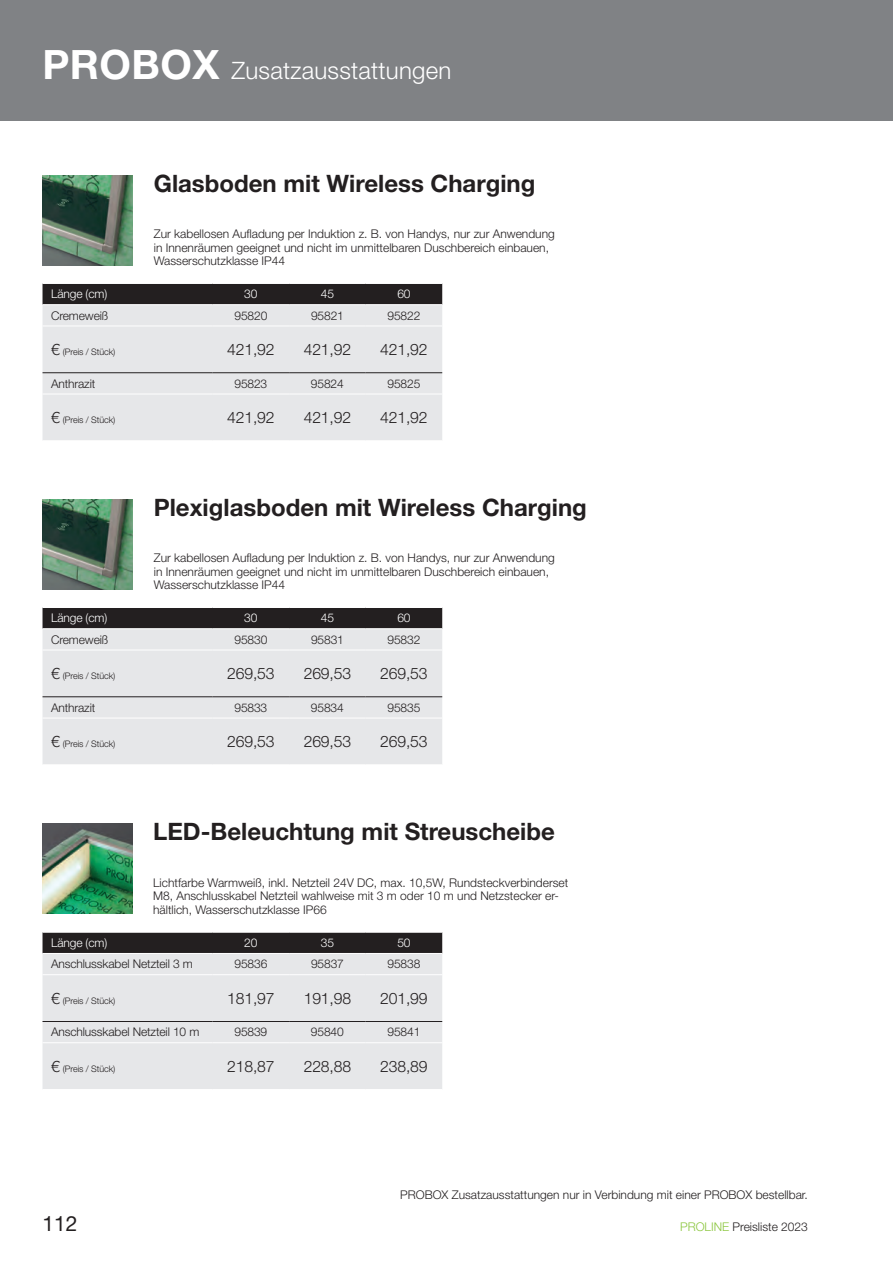
<style>
.page{position:relative;width:893px;height:1263px;background:#fff}
.page>*{position:absolute;margin:0;border:0;box-sizing:border-box;transform-origin:0 0}
.t1{font:700 24px "Helvetica Neue LT Std";color:#231f20}
.t2{font:300 24px "Helvetica Neue LT Std";letter-spacing:.01em;color:#fff}
.t3{font:21px "Helvetica Neue LT Std";color:#231f20}
.t4{font:300 15.75px "Helvetica Neue LT Std";letter-spacing:-.01em;color:#231f20}
.t5{font:300 12px/13.5px "Helvetica Neue LT Std";color:#231f20}
.t6{font:300 12px "Helvetica Neue LT Std";letter-spacing:-.01em;color:#fff}
.t7{font:300 9px "Helvetica Neue LT Std";letter-spacing:-.01em;color:#231f20}
.s1{font-weight:700;font-size:40.5px}
.s2{font-size:15.75px}
.s3{color:#8bc63e}
</style>
<div class="page">
<div style="left:0;top:0;width:893px;height:121px;background:#808285"></div>
<img style="left:43px;top:175px;width:90px;height:90px">
<div style="left:43px;top:284px;width:399px;height:20px;background:#231f20"></div>
<div style="left:43px;top:305px;width:399px;height:135px;background:#e6e7e9"></div>
<hr style="left:43px;top:326px;width:170px;height:1px;background:#fff">
<hr style="left:43px;top:394px;width:170px;height:1px;background:#fff">
<hr style="left:213px;top:326px;width:76px;height:1px;background:#fff">
<hr style="left:289px;top:326px;width:77px;height:1px;background:#fff">
<hr style="left:366px;top:326px;width:76px;height:1px;background:#fff">
<hr style="left:213px;top:394px;width:76px;height:1px;background:#fff">
<hr style="left:289px;top:394px;width:77px;height:1px;background:#fff">
<hr style="left:366px;top:394px;width:76px;height:1px;background:#fff">
<hr style="left:43px;top:372px;width:170px;height:1px;background:#231f20">
<hr style="left:213px;top:372px;width:76px;height:1px;background:#231f20">
<hr style="left:289px;top:372px;width:77px;height:1px;background:#231f20">
<hr style="left:366px;top:372px;width:76px;height:1px;background:#231f20">
<img style="left:43px;top:499px;width:90px;height:90px">
<div style="left:43px;top:608px;width:399px;height:20px;background:#231f20"></div>
<div style="left:43px;top:629px;width:399px;height:135px;background:#e6e7e9"></div>
<hr style="left:43px;top:650px;width:170px;height:1px;background:#fff">
<hr style="left:43px;top:718px;width:170px;height:1px;background:#fff">
<hr style="left:213px;top:650px;width:76px;height:1px;background:#fff">
<hr style="left:289px;top:650px;width:77px;height:1px;background:#fff">
<hr style="left:366px;top:650px;width:76px;height:1px;background:#fff">
<hr style="left:213px;top:718px;width:76px;height:1px;background:#fff">
<hr style="left:289px;top:718px;width:77px;height:1px;background:#fff">
<hr style="left:366px;top:718px;width:76px;height:1px;background:#fff">
<hr style="left:43px;top:696px;width:170px;height:1px;background:#231f20">
<hr style="left:213px;top:696px;width:76px;height:1px;background:#231f20">
<hr style="left:289px;top:696px;width:77px;height:1px;background:#231f20">
<hr style="left:366px;top:696px;width:76px;height:1px;background:#231f20">
<img style="left:43px;top:823px;width:90px;height:90px">
<div style="left:43px;top:933px;width:399px;height:20px;background:#231f20"></div>
<div style="left:43px;top:954px;width:399px;height:135px;background:#e6e7e9"></div>
<hr style="left:43px;top:974px;width:170px;height:1px;background:#fff">
<hr style="left:43px;top:1042px;width:170px;height:1px;background:#fff">
<hr style="left:213px;top:974px;width:76px;height:1px;background:#fff">
<hr style="left:289px;top:974px;width:77px;height:1px;background:#fff">
<hr style="left:366px;top:974px;width:76px;height:1px;background:#fff">
<hr style="left:213px;top:1042px;width:76px;height:1px;background:#fff">
<hr style="left:289px;top:1042px;width:77px;height:1px;background:#fff">
<hr style="left:366px;top:1042px;width:76px;height:1px;background:#fff">
<hr style="left:43px;top:1021px;width:170px;height:1px;background:#231f20">
<hr style="left:213px;top:1021px;width:76px;height:1px;background:#231f20">
<hr style="left:289px;top:1021px;width:77px;height:1px;background:#231f20">
<hr style="left:366px;top:1021px;width:76px;height:1px;background:#231f20">
<h1 class="t2" style="left:43px;top:55px;width:410px"><span class="s1">PROBOX</span> Zusatzausstattungen</h1>
<h1 class="t1" style="left:154px;top:169px;width:383px">Glasboden mit Wireless Charging</h1>
<p class="t5" style="left:154px;top:227px;width:402px">Zur kabellosen Aufladung per Induktion z. B. von Handys, nur zur Anwendung in Innenräumen geeignet und nicht im unmittelbaren Duschbereich einbauen,<br>Wasserschutzklasse IP44</p>
<p class="t6" style="left:51px;top:287px;width:58px">Länge (cm)</p>
<p class="t6" style="left:244px;top:287px;width:15px">30</p>
<p class="t6" style="left:321px;top:287px;width:15px">45</p>
<p class="t6" style="left:397px;top:287px;width:15px">60</p>
<p class="t5" style="left:51px;top:308px;width:59px">Cremeweiß</p>
<p class="t5" style="left:234px;top:308px;width:34px">95820</p>
<p class="t5" style="left:311px;top:308px;width:34px">95821</p>
<p class="t5" style="left:388px;top:308px;width:34px">95822</p>
<p class="t7" style="left:51px;top:346px;width:66px"><span class="s2">€</span> (Preis / Stück)</p>
<h3 class="t4" style="left:227px;top:340px;width:49px">421,92</h3>
<h3 class="t4" style="left:304px;top:340px;width:49px">421,92</h3>
<h3 class="t4" style="left:380px;top:340px;width:49px">421,92</h3>
<p class="t5" style="left:51px;top:376px;width:46px">Anthrazit</p>
<p class="t5" style="left:234px;top:376px;width:34px">95823</p>
<p class="t5" style="left:311px;top:376px;width:34px">95824</p>
<p class="t5" style="left:388px;top:376px;width:34px">95825</p>
<p class="t7" style="left:51px;top:414px;width:66px"><span class="s2">€</span> (Preis / Stück)</p>
<h3 class="t4" style="left:227px;top:408px;width:49px">421,92</h3>
<h3 class="t4" style="left:304px;top:408px;width:49px">421,92</h3>
<h3 class="t4" style="left:380px;top:408px;width:49px">421,92</h3>
<h1 class="t1" style="left:154px;top:493px;width:435px">Plexiglasboden mit Wireless Charging</h1>
<p class="t5" style="left:154px;top:551px;width:402px">Zur kabellosen Aufladung per Induktion z. B. von Handys, nur zur Anwendung in Innenräumen geeignet und nicht im unmittelbaren Duschbereich einbauen,<br>Wasserschutzklasse IP44</p>
<p class="t6" style="left:51px;top:611px;width:58px">Länge (cm)</p>
<p class="t6" style="left:244px;top:611px;width:15px">30</p>
<p class="t6" style="left:321px;top:611px;width:15px">45</p>
<p class="t6" style="left:397px;top:611px;width:15px">60</p>
<p class="t5" style="left:51px;top:632px;width:59px">Cremeweiß</p>
<p class="t5" style="left:234px;top:632px;width:34px">95830</p>
<p class="t5" style="left:311px;top:632px;width:34px">95831</p>
<p class="t5" style="left:388px;top:632px;width:34px">95832</p>
<p class="t7" style="left:51px;top:670px;width:66px"><span class="s2">€</span> (Preis / Stück)</p>
<h3 class="t4" style="left:227px;top:664px;width:49px">269,53</h3>
<h3 class="t4" style="left:304px;top:664px;width:49px">269,53</h3>
<h3 class="t4" style="left:380px;top:664px;width:49px">269,53</h3>
<p class="t5" style="left:51px;top:700px;width:46px">Anthrazit</p>
<p class="t5" style="left:234px;top:700px;width:34px">95833</p>
<p class="t5" style="left:311px;top:700px;width:34px">95834</p>
<p class="t5" style="left:388px;top:700px;width:34px">95835</p>
<p class="t7" style="left:51px;top:738px;width:66px"><span class="s2">€</span> (Preis / Stück)</p>
<h3 class="t4" style="left:227px;top:732px;width:49px">269,53</h3>
<h3 class="t4" style="left:304px;top:732px;width:49px">269,53</h3>
<h3 class="t4" style="left:380px;top:732px;width:49px">269,53</h3>
<h1 class="t1" style="left:153px;top:817px;width:403px">LED-Beleuchtung mit Streuscheibe</h1>
<p class="t5" style="left:153px;top:875px;width:417px">Lichtfarbe Warmweiß, inkl. Netzteil 24V DC, max. 10,5W, Rundsteckverbinderset<br>M8, Anschlusskabel Netzteil wahlweise mit 3 m oder 10 m und Netzstecker er&shy;hältlich, Wasserschutzklasse IP66</p>
<p class="t6" style="left:51px;top:935px;width:58px">Länge (cm)</p>
<p class="t6" style="left:244px;top:935px;width:15px">20</p>
<p class="t6" style="left:321px;top:935px;width:15px">35</p>
<p class="t6" style="left:397px;top:935px;width:15px">50</p>
<p class="t5" style="left:51px;top:957px;width:143px">Anschlusskabel Netzteil 3 m</p>
<p class="t5" style="left:234px;top:957px;width:34px">95836</p>
<p class="t5" style="left:311px;top:957px;width:34px">95837</p>
<p class="t5" style="left:388px;top:957px;width:34px">95838</p>
<p class="t7" style="left:51px;top:995px;width:66px"><span class="s2">€</span> (Preis / Stück)</p>
<h3 class="t4" style="left:227px;top:988px;width:49px">181,97</h3>
<h3 class="t4" style="left:304px;top:988px;width:49px">191,98</h3>
<h3 class="t4" style="left:380px;top:988px;width:49px">201,99</h3>
<p class="t5" style="left:51px;top:1025px;width:150px">Anschlusskabel Netzteil 10 m</p>
<p class="t5" style="left:234px;top:1025px;width:34px">95839</p>
<p class="t5" style="left:311px;top:1025px;width:34px">95840</p>
<p class="t5" style="left:388px;top:1025px;width:34px">95841</p>
<p class="t7" style="left:51px;top:1063px;width:66px"><span class="s2">€</span> (Preis / Stück)</p>
<h3 class="t4" style="left:227px;top:1056px;width:49px">218,87</h3>
<h3 class="t4" style="left:304px;top:1056px;width:49px">228,88</h3>
<h3 class="t4" style="left:380px;top:1056px;width:49px">238,89</h3>
<p class="t5" style="left:400px;top:1188px;width:409px">PROBOX Zusatzausstattungen nur in Verbindung mit einer PROBOX bestellbar.</p>
<h2 class="t3" style="left:43px;top:1211px;width:37px">112</h2>
<p class="t5" style="left:680px;top:1220px;width:129px"><span class="s3">PROLINE</span> Preisliste 2023</p>
</div>
